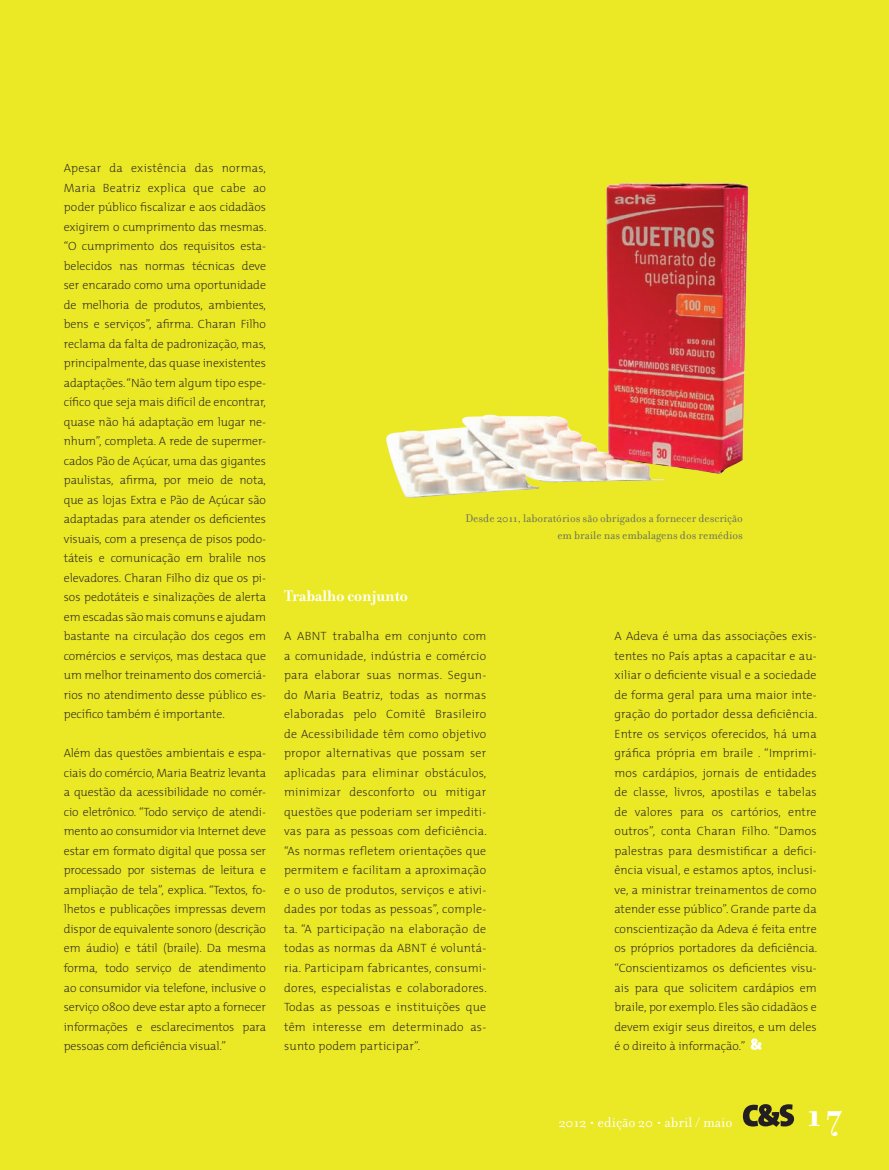
<style>
.page{position:relative;width:889px;height:1170px;background:#fff}
.page>*{position:absolute;margin:0;border:0;box-sizing:border-box;transform-origin:0 0}
.t1{font:700 37.5px "Filosofia OT";color:#fff}
.t2{font:700 16.5px "Filosofia OT";color:#fff}
.t3{font:15px "Filosofia OT";color:#fff}
.t4{font:200 12px/19.5px "The Mix";letter-spacing:-.005em;color:#231f20;text-align:justify}
.t5{font:12px/16.5px "Filosofia OT";color:#68715b;text-align:right}
</style>
<div class="page">
<div style="left:0;top:0;width:889px;height:1169px;background:#ebe826"></div>
<svg style="left:743px;top:1104px;width:51px;height:22px"></svg>
<svg style="left:750px;top:1038px;width:12px;height:11px"></svg>
<img style="left:386px;top:182px;width:363px;height:316px">
<p class="t4" style="left:64px;top:158px;width:204px">Apesar da existência das normas, Maria Beatriz explica que cabe ao poder público fiscalizar e aos cidadãos exigirem o cumprimento das mesmas. “O cumprimento dos requisitos esta&shy;belecidos nas normas técnicas deve ser encarado como uma oportunidade de melhoria de produtos, ambientes, bens e serviços”, afirma. Charan Filho reclama da falta de padronização, mas, principalmente, das quase inexistentes adaptações. “Não tem algum tipo espe&shy;cífico que seja mais difícil de encontrar, quase não há adaptação em lugar ne&shy;nhum”, completa. A rede de supermer&shy;cados Pão de Açúcar, uma das gigantes paulistas, afirma, por meio de nota, que as lojas Extra e Pão de Açúcar são adaptadas para atender os deficientes visuais, com a presença de pisos podo&shy;táteis e comunicação em bralile nos elevadores. Charan Filho diz que os pi&shy;sos pedotáteis e sinalizações de alerta em escadas são mais comuns e ajudam bastante na circulação dos cegos em comércios e serviços, mas destaca que um melhor treinamento dos comerciá&shy;rios no atendimento desse público es&shy;pecífico também é importante.</p>
<p class="t4" style="left:64px;top:743px;width:204px">Além das questões ambientais e espa&shy;ciais do comércio, Maria Beatriz levanta a questão da acessibilidade no comér&shy;cio eletrônico. “Todo serviço de atendi&shy;mento ao consumidor via Internet deve estar em formato digital que possa ser processado por sistemas de leitura e ampliação de tela”, explica. “Textos, fo&shy;lhetos e publicações impressas devem dispor de equivalente sonoro (descrição em áudio) e tátil (braile). Da mesma forma, todo serviço de atendimento ao consumidor via telefone, inclusive o serviço 0800 deve estar apto a fornecer informações e esclarecimentos para pessoas com deficiência visual.”</p>
<p class="t5" style="left:465px;top:510px;width:279px">Desde 2011, laboratórios são obrigados a fornecer descrição em braile nas embalagens dos remédios</p>
<p class="t2" style="left:284px;top:586px;width:125px">Trabalho conjunto</p>
<p class="t4" style="left:284px;top:626px;width:204px">A ABNT trabalha em conjunto com a comunidade, indústria e comércio para elaborar suas normas. Segun&shy;do Maria Beatriz, todas as normas elaboradas pelo Comitê Brasileiro de Acessibilidade têm como objetivo propor alternativas que possam ser aplicadas para eliminar obstáculos, minimizar desconforto ou mitigar questões que poderiam ser impediti&shy;vas para as pessoas com deficiência. “As normas refletem orientações que permitem e facilitam a aproximação e o uso de produtos, serviços e ativi&shy;dades por todas as pessoas”, comple&shy;ta. “A participação na elaboração de todas as normas da ABNT é voluntá&shy;ria. Participam fabricantes, consumi&shy;dores, especialistas e colaboradores.<br>Todas as pessoas e instituições que têm interesse em determinado as&shy;sunto podem participar”.</p>
<p class="t4" style="left:614px;top:626px;width:204px">A Adeva é uma das associações exis&shy;tentes no País aptas a capacitar e au&shy;xiliar o deficiente visual e a sociedade de forma geral para uma maior inte&shy;gração do portador dessa deficiência.<br>Entre os serviços oferecidos, há uma gráfica própria em braile . “Imprimi&shy;mos cardápios, jornais de entidades de classe, livros, apostilas e tabelas de valores para os cartórios, entre outros”, conta Charan Filho. “Damos palestras para desmistificar a defici&shy;ência visual, e estamos aptos, inclusi&shy;ve, a ministrar treinamentos de como atender esse público”. Grande parte da conscientização da Adeva é feita entre os próprios portadores da deficiência. “Conscientizamos os deficientes visu&shy;ais para que solicitem cardápios em braile, por exemplo. Eles são cidadãos e devem exigir seus direitos, e um deles é o direito à informação.”</p>
<p class="t3" style="left:559px;top:1113px;width:175px">2012 • edição 20 • abril / maio</p>
<p class="t1" style="left:806px;top:1091px;width:38px">17</p>
</div>
